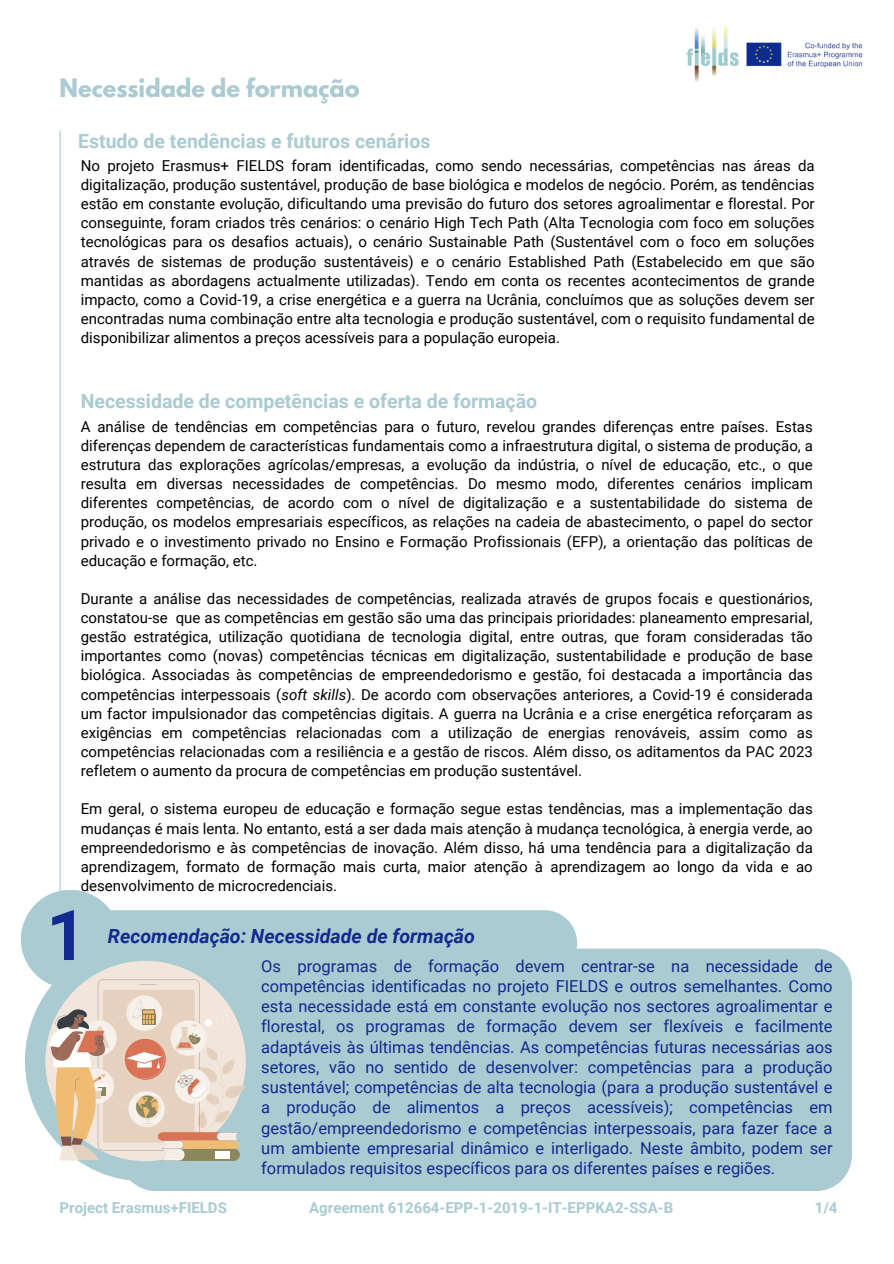
<style>
.page{position:relative;width:894px;height:1264px;background:#fff}
.page>*{position:absolute;margin:0;border:0;box-sizing:border-box;transform-origin:0 0}
.t1{font:700 70.05px "Roboto";color:#122a8d}
.t2{font:700 22.5px "League Spartan";color:#a9cbd1}
.t3{font:700 19.5px "Roboto";color:#a9cbd1}
.t4{font:italic 700 19.5px "Roboto";color:#122a8d}
.t5{font:16.5px/20.2px "Roboto";color:#122a8d;text-align:justify}
.t6{font:15px/19.2px "Roboto";color:#000;text-align:justify}
.t7{font:700 15px "Roboto";color:#a9cbd1}
.s1{font-style:italic}
</style>
<div class="page">
<div style="left:70px;top:910px;width:507px;height:65px;background:#a9cbd1;border-radius:33px"></div>
<hr style="left:60px;top:130px;width:1px;height:966px;background:#a9cbd1">
<div style="left:25px;top:940px;width:241px;height:241px;background:#a9cbd1;border-radius:50%"></div>
<div style="left:120px;top:948px;width:731px;height:243px;background:#a9cbd1"></div>
<div style="left:21px;top:889px;width:99px;height:99px;background:#a9cbd1;border-radius:50%"></div>
<img style="left:686px;top:25px;width:177px;height:57px">
<div style="left:45px;top:960px;width:201px;height:201px;background:#f2e6dc;border-radius:50%"></div>
<svg style="left:49px;top:979px;width:196px;height:181px"></svg>
<p class="t2" style="left:60px;top:76px;width:301px">Necessidade de formação</p>
<p class="t3" style="left:78px;top:130px;width:354px">Estudo de tendências e futuros cenários</p>
<p class="t6" style="left:81px;top:156px;width:735px">No projeto Erasmus+ FIELDS foram identificadas, como sendo necessárias, competências nas áreas da digitalização, produção sustentável, produção de base biológica e modelos de negócio. Porém, as tendências estão em constante evolução, dificultando uma previsão do futuro dos setores agroalimentar e florestal. Por conseguinte, foram criados três cenários: o cenário High Tech Path (Alta Tecnologia com foco em soluções tecnológicas para os desafios actuais), o cenário Sustainable Path (Sustentável com o foco em soluções através de sistemas de produção sustentáveis) e o cenário Established Path (Estabelecido em que são mantidas as abordagens actualmente utilizadas). Tendo em conta os recentes acontecimentos de grande impacto, como a Covid-19, a crise energética e a guerra na Ucrânia, concluímos que as soluções devem ser encontradas numa combinação entre alta tecnologia e produção sustentável, com o requisito fundamental de disponibilizar alimentos a preços acessíveis para a população europeia.</p>
<p class="t3" style="left:81px;top:390px;width:458px">Necessidade de competências e oferta de formação</p>
<p class="t6" style="left:81px;top:417px;width:733px">A análise de tendências em competências para o futuro, revelou grandes diferenças entre países. Estas diferenças dependem de características fundamentais como a infraestrutura digital, o sistema de produção, a estrutura das explorações agrícolas/empresas, a evolução da indústria, o nível de educação, etc., o que resulta em diversas necessidades de competências. Do mesmo modo, diferentes cenários implicam diferentes competências, de acordo com o nível de digitalização e a sustentabilidade do sistema de produção, os modelos empresariais específicos, as relações na cadeia de abastecimento, o papel do sector privado e o investimento privado no Ensino e Formação Profissionais (EFP), a orientação das políticas de educação e formação, etc.</p>
<h1 class="t6" style="left:81px;top:589px;width:733px">Durante a análise das necessidades de competências, realizada através de grupos focais e questionários, constatou-se que as competências em gestão são uma das principais prioridades: planeamento empresarial, gestão estratégica, utilização quotidiana de tecnologia digital, entre outras, que foram consideradas tão importantes como (novas) competências técnicas em digitalização, sustentabilidade e produção de base biológica. Associadas às competências de empreendedorismo e gestão, foi destacada a importância das competências interpessoais (<span class="s1">soft skills</span>). De acordo com observações anteriores, a Covid-19 é considerada um factor impulsionador das competências digitais. A guerra na Ucrânia e a crise energética reforçaram as exigências em competências relacionadas com a utilização de energias renováveis, assim como as competências relacionadas com a resiliência e a gestão de riscos. Além disso, os aditamentos da PAC 2023 refletem o aumento da procura de competências em produção sustentável.</h1>
<h2 class="t6" style="left:81px;top:799px;width:733px">Em geral, o sistema europeu de educação e formação segue estas tendências, mas a implementação das mudanças é mais lenta. No entanto, está a ser dada mais atenção à mudança tecnológica, à energia verde, ao empreendedorismo e às competências de inovação. Além disso, há uma tendência para a digitalização da aprendizagem, formato de formação mais curta, maior atenção à aprendizagem ao longo da vida e ao desenvolvimento de microcredenciais.</h2>
<p class="t1" style="left:46px;top:895px;width:42px">1</p>
<p class="t4" style="left:108px;top:924px;width:368px">Recomendação: Necessidade de formação</p>
<h2 class="t5" style="left:261px;top:955px;width:572px">Os programas de formação devem centrar-se na necessidade de competências identificadas no projeto FIELDS e outros semelhantes. Como esta necessidade está em constante evolução nos sectores agroalimentar e florestal, os programas de formação devem ser flexíveis e facilmente adaptáveis às últimas tendências. As competências futuras necessárias aos setores, vão no sentido de desenvolver: competências para a produção sustentável; competências de alta tecnologia (para a produção sustentável e a produção de alimentos a preços acessíveis); competências em gestão/empreendedorismo e competências interpessoais, para fazer face a um ambiente empresarial dinâmico e interligado. Neste âmbito, podem ser formulados requisitos específicos para os diferentes países e regiões.</h2>
<h3 class="t7" style="left:60px;top:1199px;width:169px">Project Erasmus+FIELDS</h3>
<h3 class="t7" style="left:309px;top:1199px;width:365px">Agreement 612664-EPP-1-2019-1-IT-EPPKA2-SSA-B</h3>
<h3 class="t7" style="left:814px;top:1199px;width:24px">1/4</h3>
</div>
